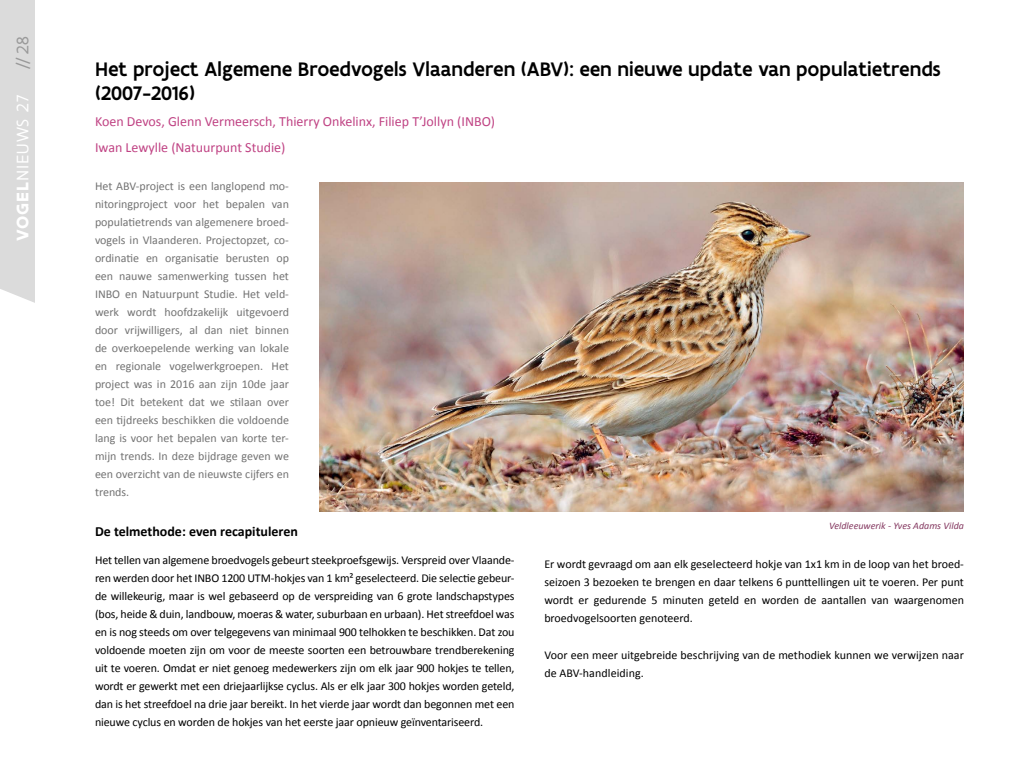
<style>
.page{position:relative;width:1024px;height:768px;background:#fff}
.page>*{position:absolute;margin:0;border:0;box-sizing:border-box;transform-origin:0 0}
.t1{font:500 21px/24.2px "Flanders Art Sans";letter-spacing:-.005em;color:#000}
.t2{font:18px "Flanders Art Sans";letter-spacing:.035em;color:#fff}
.t3{font:18px "Flanders Art Sans";color:#999}
.t4{font:14px/25.8px "Calibri";color:#c04384}
.t5{font:700 14px "Calibri";color:#000}
.t6{font:12px/18px "Calibri";color:#000;text-align:justify}
.t7{font:12px/18px "Calibri";color:#737373;text-align:justify}
.t8{font:italic 10px "Calibri";color:#843860}
.s1{font-weight:700}
</style>
<div class="page">
<div style="left:0;top:0;width:35px;height:303px;background:#dbdbdb"></div>
<img style="left:319px;top:182px;width:645px;height:330px">
<h2 class="t3" style="left:12px;top:70px;width:36px;rotate:-90deg">// 28</h2>
<h2 class="t2" style="left:12px;top:241px;width:147px;rotate:-90deg"><span class="s1">VOGEL</span>NIEUWS 27</h2>
<h1 class="t1" style="left:95px;top:57px;width:847px">Het project Algemene Broedvogels Vlaanderen (ABV): een nieuwe update van populatietrends (2007-2016)</h1>
<p class="t4" style="left:95px;top:109px;width:402px">Koen Devos, Glenn Vermeersch, Thierry Onkelinx, Filiep T’Jollyn (INBO)<br>Iwan Lewylle (Natuurpunt Studie)</p>
<p class="t7" style="left:95px;top:177px;width:196px">Het ABV-project is een langlopend mo&shy;nitoringproject voor het bepalen van populatietrends van algemenere broed&shy;vogels in Vlaanderen. Projectopzet, co&shy;ördinatie en organisatie berusten op een nauwe samenwerking tussen het INBO en Natuurpunt Studie. Het veld&shy;werk wordt hoofdzakelijk uitgevoerd door vrijwilligers, al dan niet binnen de overkoepelende werking van lokale en regionale vogelwerkgroepen. Het project was in 2016 aan zijn 10de jaar toe! Dit betekent dat we stilaan over een tijdreeks beschikken die voldoende lang is voor het bepalen van korte ter&shy;mijn trends. In deze bijdrage geven we een overzicht van de nieuwste cijfers en trends.</p>
<p class="t5" style="left:95px;top:522px;width:204px">De telmethode: even recapituleren</p>
<p class="t6" style="left:95px;top:551px;width:421px">Het tellen van algemene broedvogels gebeurt steekproefsgewijs. Verspreid over Vlaande&shy;ren werden door het INBO 1200 UTM-hokjes van 1 km² geselecteerd. Die selectie gebeur&shy;de willekeurig, maar is wel gebaseerd op de verspreiding van 6 grote landschapstypes (bos, heide &amp; duin, landbouw, moeras &amp; water, suburbaan en urbaan). Het streefdoel was en is nog steeds om over telgegevens van minimaal 900 telhokken te beschikken. Dat zou voldoende moeten zijn om voor de meeste soorten een betrouwbare trendberekening uit te voeren. Omdat er niet genoeg medewerkers zijn om elk jaar 900 hokjes te tellen, wordt er gewerkt met een driejaarlijkse cyclus. Als er elk jaar 300 hokjes worden geteld, dan is het streefdoel na drie jaar bereikt. In het vierde jaar wordt dan begonnen met een nieuwe cyclus en worden de hokjes van het eerste jaar opnieuw geïnventariseerd.</p>
<p class="t6" style="left:544px;top:555px;width:421px">Er wordt gevraagd om aan elk geselecteerd hokje van 1x1 km in de loop van het broed&shy;seizoen 3 bezoeken te brengen en daar telkens 6 punttellingen uit te voeren. Per punt wordt er gedurende 5 minuten geteld en worden de aantallen van waargenomen broedvogelsoorten genoteerd.</p>
<p class="t8" style="left:829px;top:519px;width:136px">Veldleeuwerik - Yves Adams Vilda</p>
<p class="t6" style="left:544px;top:646px;width:421px">Voor een meer uitgebreide beschrijving van de methodiek kunnen we verwijzen naar de ABV-handleiding.</p>
</div>
